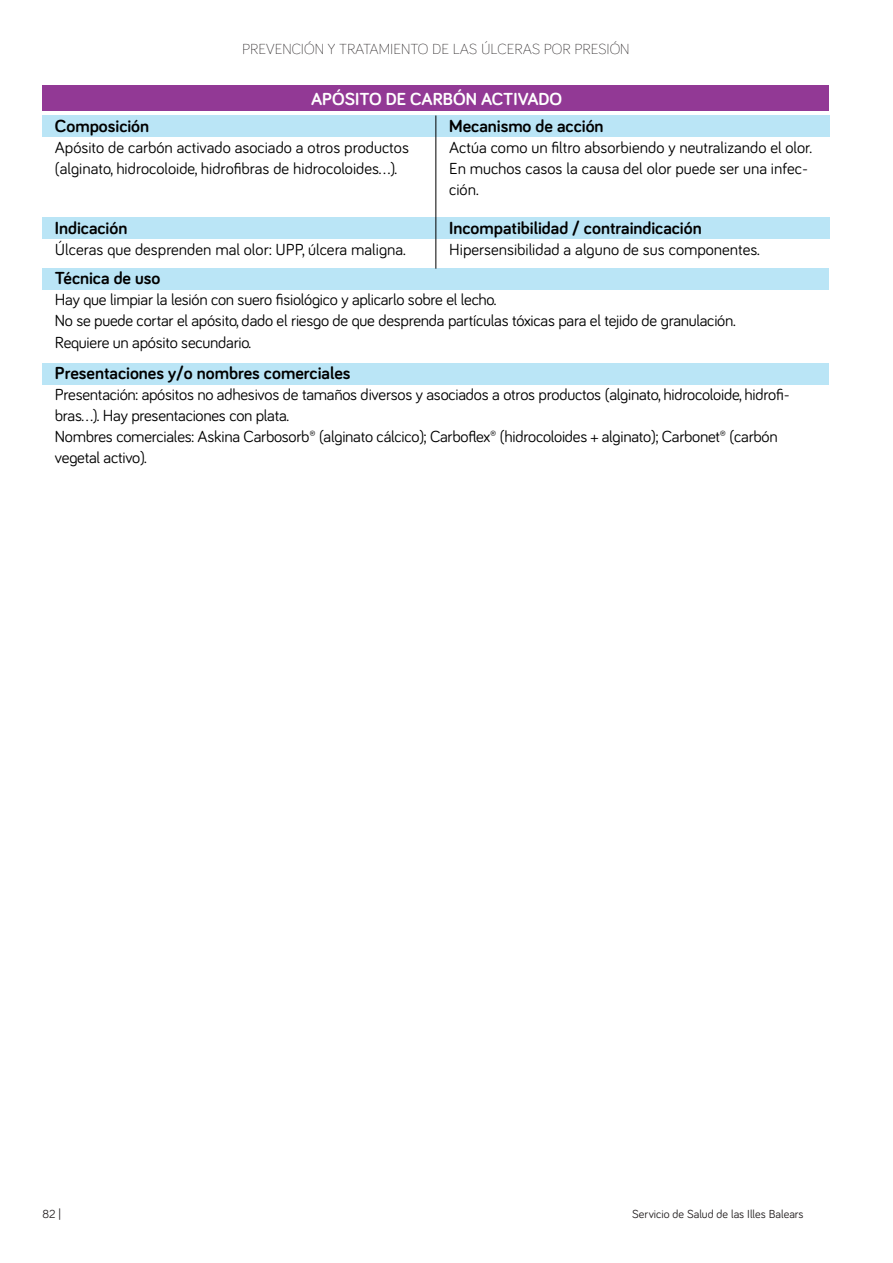
<style>
.page{position:relative;width:893px;height:1263px;background:#fff}
.page>*{position:absolute;margin:0;border:0;box-sizing:border-box;transform-origin:0 0}
.t1{font:18px "Bariol Bold+GMTEMA";color:#000}
.t2{font:18px "Bariol Bold+GMTEMA";color:#fff}
.t3{font:16.5px/21px "Bariol Regular+DBYKQM";letter-spacing:-.015em;color:#000}
.t4{font:300 15px "Bariol";color:#231f20}
.t5{font:12px "Bariol";color:#231f20}
</style>
<div class="page">
<div style="left:43px;top:86px;width:786px;height:25px;background:#923995"></div>
<div style="left:43px;top:269px;width:786px;height:21px;background:#bae5f6"></div>
<div style="left:43px;top:363px;width:786px;height:22px;background:#bae5f6"></div>
<div style="left:43px;top:116px;width:393px;height:21px;background:#bae5f6"></div>
<div style="left:435px;top:116px;width:394px;height:21px;background:#bae5f6"></div>
<div style="left:43px;top:217px;width:393px;height:21px;background:#bae5f6"></div>
<div style="left:435px;top:217px;width:394px;height:21px;background:#bae5f6"></div>
<hr style="left:435px;top:116px;width:1px;height:153px;background:#000">
<p class="t4" style="left:242px;top:44px;width:389px">PREVENCIÓN Y TRATAMIENTO DE LAS ÚLCERAS POR PRESIÓN</p>
<p class="t2" style="left:311px;top:93px;width:253px">APÓSITO DE CARBÓN ACTIVADO</p>
<p class="t1" style="left:55px;top:120px;width:96px">Composición</p>
<p class="t3" style="left:55px;top:139px;width:356px">Apósito de carbón activado asociado a otros productos (alginato, hidrocoloide, hidrofibras de hidrocoloides…).</p>
<p class="t1" style="left:55px;top:222px;width:74px">Indicación</p>
<p class="t3" style="left:55px;top:240px;width:352px">Úlceras que desprenden mal olor: UPP, úlcera maligna.</p>
<p class="t1" style="left:449px;top:120px;width:156px">Mecanismo de acción</p>
<p class="t3" style="left:449px;top:139px;width:364px">Actúa como un filtro absorbiendo y neutralizando el olor.<br>En muchos casos la causa del olor puede ser una infec&shy;ción.</p>
<p class="t1" style="left:449px;top:222px;width:254px">Incompatibilidad / contraindicación</p>
<p class="t3" style="left:449px;top:240px;width:312px">Hipersensibilidad a alguno de sus componentes.</p>
<p class="t1" style="left:55px;top:272px;width:107px">Técnica de uso</p>
<p class="t3" style="left:55px;top:291px;width:682px">Hay que limpiar la lesión con suero fisiológico y aplicarlo sobre el lecho.<br>No se puede cortar el apósito, dado el riesgo de que desprenda partículas tóxicas para el tejido de granulación.<br>Requiere un apósito secundario.</p>
<p class="t1" style="left:55px;top:367px;width:297px">Presentaciones y/o nombres comerciales</p>
<p class="t3" style="left:55px;top:386px;width:736px">Presentación: apósitos no adhesivos de tamaños diversos y asociados a otros productos (alginato, hidrocoloide, hidrofi&shy;bras…). Hay presentaciones con plata.<br>Nombres comerciales: Askina Carbosorb® (alginato cálcico); Carboflex® (hidrocoloides + alginato); Carbonet® (carbón vegetal activo).</p>
<p class="t5" style="left:43px;top:1210px;width:20px">82 |</p>
<p class="t5" style="left:632px;top:1210px;width:173px">Servicio de Salud de las Illes Balears</p>
</div>
